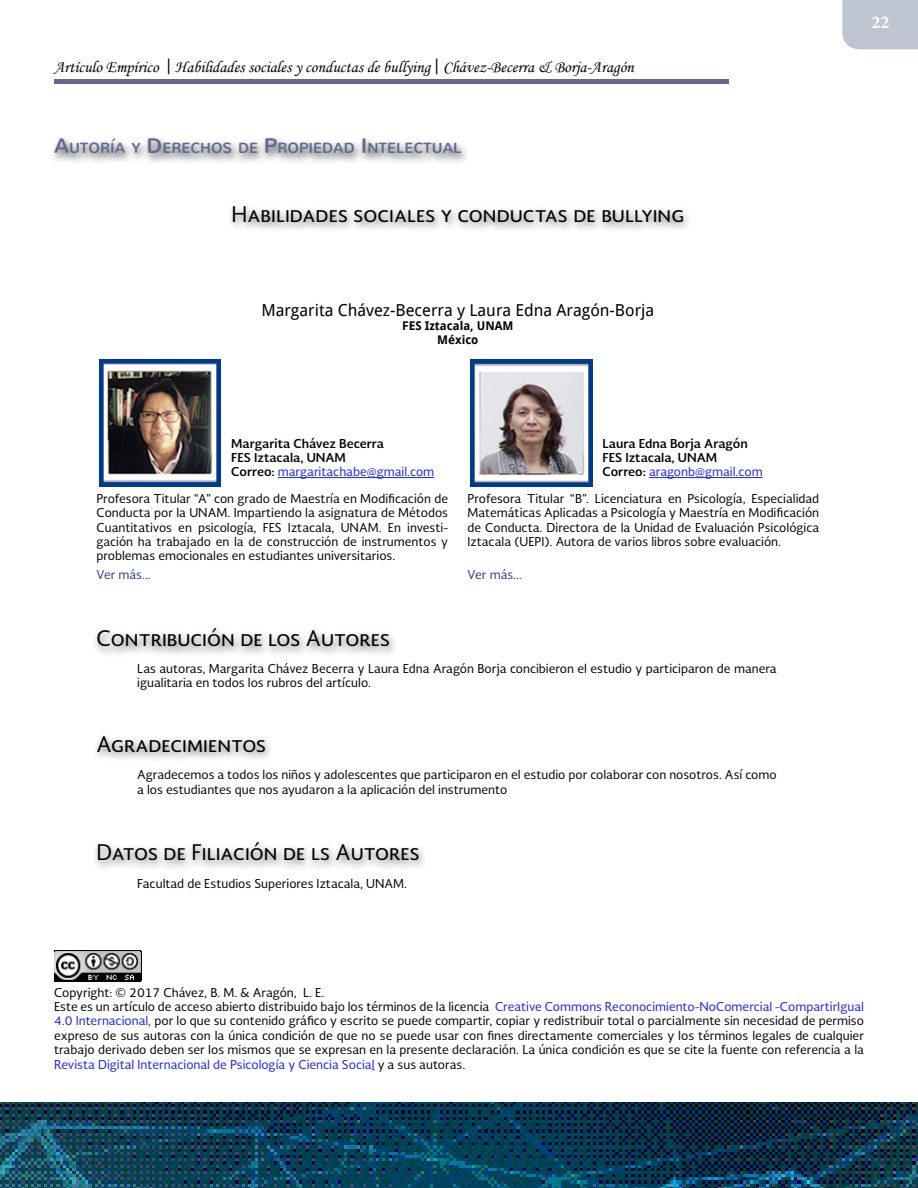
<style>
.page{position:relative;width:918px;height:1188px;background:#fff}
.page>*{position:absolute;margin:0;border:0;box-sizing:border-box;transform-origin:0 0}
.t1{font:21px "Soberana Sans";color:#000}
.t2{font:700 18px "Minion Pro";color:#fff}
.t3{font:16.5px "Monotype Corsiva";color:#000}
.t4{font:16.5px "Droid Sans";color:#000}
.t5{font:700 14.7px "Nunito";color:#636990}
.Copyright_texto{font:12px/14.4px "Soberana Sans";color:#000;text-align:justify}
.t6{font:700 12px/14.4px "Soberana Sans";color:#000}
.t7{font:700 12px/14.4px "Droid Sans";color:#000;text-align:center}
.t8{font:12px "Soberana Sans";letter-spacing:-.02em;color:#25408f}
.s1{font-family:"Soberana Sans";font-size:15px}
.s2{font-size:21px}
.s3{font-weight:400;color:#1922fb}
.s4{color:#1922fb}
</style>
<div class="page">
<div style="left:91px;top:624px;width:308px;height:34px;background:#000;opacity:.6"></div>
<div style="left:92px;top:732px;width:183px;height:31px;background:#000;opacity:.6"></div>
<div style="left:92px;top:838px;width:337px;height:34px;background:#000;opacity:.6"></div>
<div style="left:227px;top:202px;width:466px;height:31px;background:#000;opacity:.6"></div>
<div style="left:49px;top:135px;width:422px;height:30px;background:#000;opacity:.75"></div>
<div style="left:54px;top:79px;width:675px;height:5px;background:#636990"></div>
<img style="left:99px;top:359px;width:122px;height:128px">
<hr style="left:278px;top:477px;width:156px;height:1px;background:#1922fb">
<img style="left:471px;top:359px;width:121px;height:128px">
<hr style="left:649px;top:477px;width:114px;height:1px;background:#1922fb">
<div style="left:842px;top:0;width:76px;height:49px;background:#bec4d0"></div>
<img style="left:0;top:1103px;width:918px;height:85px">
<img style="left:54px;top:951px;width:87px;height:30px">
<h3 class="t3" style="left:54px;top:57px;width:581px">Artículo Empírico <span class="s1">|</span> Habilidades sociales y conductas de bullying <span class="s1">|</span> Chávez-Becerra &amp; Borja-Aragón</h3>
<p class="t5" style="left:54px;top:135px;width:280px"><span class="s2">A</span>UTORÍA Y <span class="s2">D</span>ERECHOS DE <span class="s2">P</span>ROPIEDAD</p>
<p class="t5" style="left:361px;top:135px;width:102px"><span class="s2">I</span> NTELECTUAL</p>
<h1 class="t1" style="left:231px;top:200px;width:454px">Habilidades sociales y conductas de bullying</h1>
<h3 class="t4" style="left:261px;top:298px;width:394px">Margarita Chávez-Becerra y Laura Edna Aragón-Borja</h3>
<p class="t7" style="left:402px;top:318px;width:113px">FES Iztacala, UNAM<br>México</p>
<p class="t6" style="left:231px;top:435px;width:205px">Margarita Chávez Becerra<br>FES Iztacala, UNAM<br>Correo: <span class="s3">margaritachabe@gmail.com</span></p>
<p class="Copyright_texto" style="left:96px;top:491px;width:353px">Profesora Titular “A” con grado de Maestría en Modificación de Conducta por la UNAM. Impartiendo la asignatura de Métodos Cuantitativos en psicología, FES Iztacala, UNAM. En investi&shy;gación ha trabajado en la de construcción de instrumentos y problemas emocionales en estudiantes universitarios.</p>
<p class="t8" style="left:96px;top:566px;width:56px">Ver más...</p>
<p class="t6" style="left:602px;top:435px;width:162px">Laura Edna Borja Aragón<br>FES Iztacala, UNAM<br>Correo: <span class="s3">aragonb@gmail.com</span></p>
<p class="Copyright_texto" style="left:468px;top:491px;width:353px">Profesora Titular “B”. Licenciatura en Psicología, Especialidad Matemáticas Aplicadas a Psicología y Maestría en Modificación de Conducta. Directora de la Unidad de Evaluación Psicológica Iztacala (UEPI). Autora de varios libros sobre evaluación.</p>
<p class="t8" style="left:468px;top:566px;width:56px">Ver más...</p>
<h1 class="t1" style="left:96px;top:624px;width:295px">Contribución de los Autores</h1>
<p class="Copyright_texto" style="left:137px;top:661px;width:641px">Las autoras, Margarita Chávez Becerra y Laura Edna Aragón Borja concibieron el estudio y participaron de manera igualitaria en todos los rubros del artículo.</p>
<h1 class="t1" style="left:96px;top:730px;width:171px">Agradecimientos</h1>
<p class="Copyright_texto" style="left:137px;top:767px;width:641px">Agradecemos a todos los niños y adolescentes que participaron en el estudio por colaborar con nosotros. Así como a los estudiantes que nos ayudaron a la aplicación del instrumento</p>
<h1 class="t1" style="left:96px;top:839px;width:325px">Datos de Filiación de ls Autores</h1>
<p class="Copyright_texto" style="left:137px;top:876px;width:271px">Facultad de Estudios Superiores Iztacala, UNAM.</p>
<p class="t2" style="left:872px;top:10px;width:19px">22</p>
<p class="Copyright_texto" style="left:54px;top:985px;width:272px">Copyright: © 2017 Chávez, B. M. &amp; Aragón, L. E.</p>
<p class="Copyright_texto" style="left:54px;top:999px;width:811px">Este es un artículo de acceso abierto distribuido bajo los términos de la licencia <span class="s4">Creative Commons Reconocimiento-NoComercial -CompartirIgual 4.0 Internacional,</span> por lo que su contenido gráfico y escrito se puede compartir, copiar y redistribuir total o parcialmente sin necesidad de permiso expreso de sus autoras con la única condición de que no se puede usar con fines directamente comerciales y los términos legales de cualquier trabajo derivado deben ser los mismos que se expresan en la presente declaración. La única condición es que se cite la fuente con referencia a la <span class="s4">Revista Digital Internacional de Psicología y Ciencia Social</span> y a sus autoras.</p>
</div>
